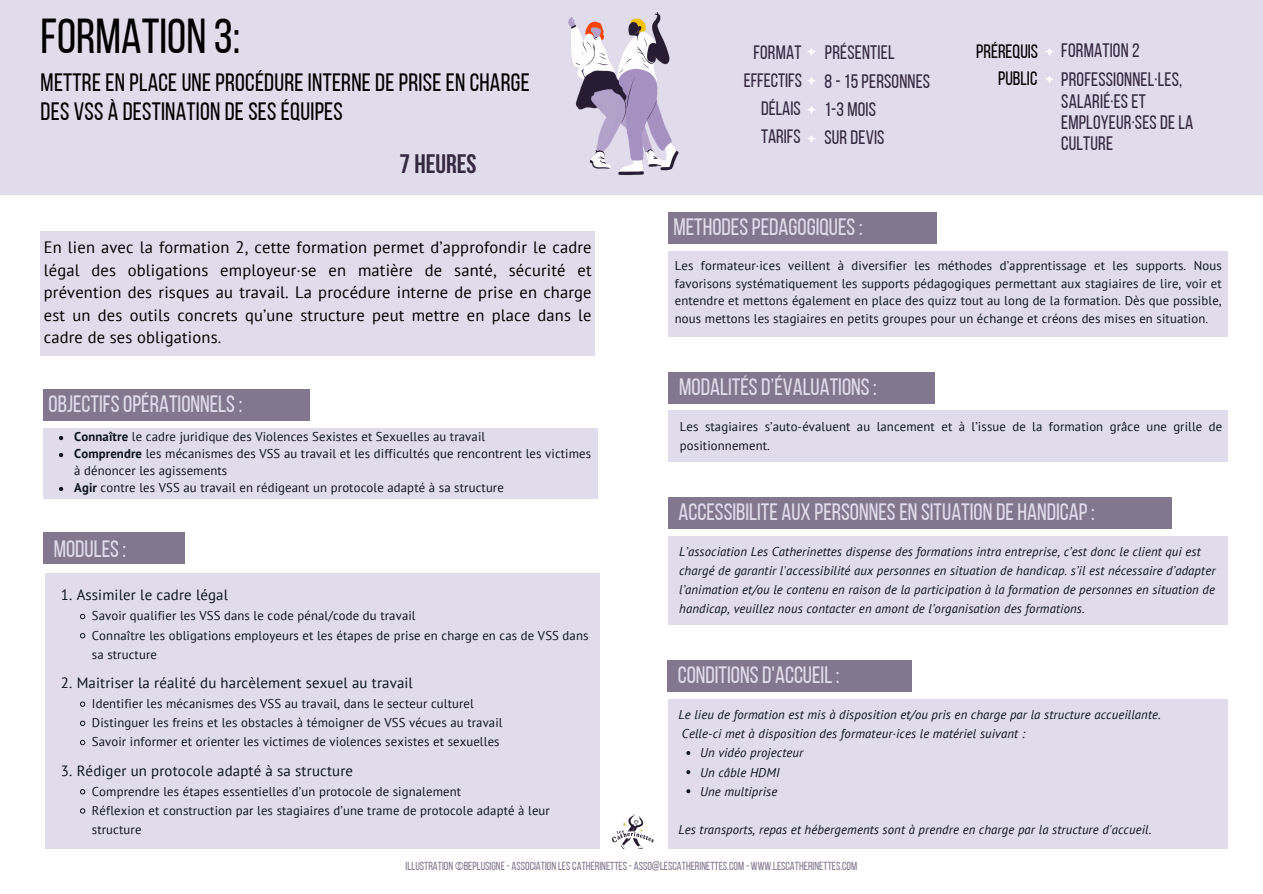
<style>
.page{position:relative;width:1263px;height:894px;background:#fff}
.page>*{position:absolute;margin:0;border:0;box-sizing:border-box;transform-origin:0 0}
.t1{font:48.9px "Bebas Neue";color:#000}
.t2{font:700 26.7px "Bebas Neue";color:#352942}
.t3{font:25.05px/29.2px "Bebas Neue";letter-spacing:.01em;color:#000}
.t4{font:23.55px "Bebas Neue";color:#e1dceb}
.t5{font:19.5px/21.3px "Bebas Neue";letter-spacing:.01em;color:#352942}
.t6{font:19.35px "Bebas Neue";color:#352942}
.t7{font:19.35px "Bebas Neue";color:#000}
.t8{font:16.5px/22.5px "PT Sans";letter-spacing:.01em;color:#000;text-align:justify}
.t9{font:14.85px "PT Sans";letter-spacing:.01em;color:#0b1320}
.t10{font:12.75px/17.5px "PT Sans";letter-spacing:.01em;color:#0b1320}
.t11{font:italic 12.75px/19px "PT Sans";letter-spacing:.01em;color:#0b1320}
.t12{font:11.7px "Bebas Neue";color:#83778f}
.s1{font-weight:700}
</style>
<div class="page">
<div style="left:0;top:0;width:1263px;height:194px;background:#e1dceb"></div>
<div style="left:41px;top:232px;width:554px;height:124px;background:#e1dceb"></div>
<img style="left:568px;top:13px;width:111px;height:162px">
<div style="left:43px;top:428px;width:555px;height:70px;background:#e1dceb"></div>
<div style="left:43px;top:389px;width:267px;height:32px;background:#83778f"></div>
<svg style="left:59px;top:436px;width:4px;height:4px"></svg>
<svg style="left:59px;top:452px;width:4px;height:5px"></svg>
<svg style="left:59px;top:486px;width:4px;height:5px"></svg>
<div style="left:45px;top:572px;width:554px;height:276px;background:#e1dceb"></div>
<div style="left:43px;top:532px;width:141px;height:31px;background:#83778f"></div>
<svg style="left:80px;top:613px;width:5px;height:6px"></svg>
<svg style="left:80px;top:633px;width:5px;height:5px"></svg>
<svg style="left:80px;top:701px;width:5px;height:5px"></svg>
<svg style="left:80px;top:720px;width:5px;height:5px"></svg>
<svg style="left:80px;top:739px;width:5px;height:6px"></svg>
<svg style="left:80px;top:789px;width:5px;height:5px"></svg>
<svg style="left:80px;top:808px;width:5px;height:5px"></svg>
<div style="left:668px;top:251px;width:559px;height:85px;background:#e1dceb"></div>
<div style="left:668px;top:212px;width:269px;height:31px;background:#83778f"></div>
<div style="left:669px;top:410px;width:559px;height:51px;background:#e1dceb"></div>
<div style="left:669px;top:372px;width:266px;height:31px;background:#83778f"></div>
<div style="left:668px;top:535px;width:559px;height:89px;background:#e1dceb"></div>
<div style="left:668px;top:497px;width:503px;height:31px;background:#83778f"></div>
<div style="left:668px;top:698px;width:559px;height:150px;background:#e1dceb"></div>
<div style="left:667px;top:660px;width:244px;height:31px;background:#83778f"></div>
<svg style="left:686px;top:751px;width:4px;height:3px"></svg>
<svg style="left:686px;top:789px;width:4px;height:4px"></svg>
<svg style="left:807px;top:48px;width:9px;height:8px"></svg>
<svg style="left:807px;top:77px;width:9px;height:8px"></svg>
<svg style="left:807px;top:106px;width:9px;height:8px"></svg>
<svg style="left:807px;top:135px;width:9px;height:8px"></svg>
<svg style="left:1045px;top:48px;width:9px;height:8px"></svg>
<svg style="left:1045px;top:75px;width:9px;height:9px"></svg>
<img style="left:613px;top:814px;width:40px;height:34px">
<h2 class="t1" style="left:41px;top:16px;width:201px">FORMATION 3:</h2>
<p class="t3" style="left:41px;top:70px;width:491px">METTRE EN PLACE UNE PROCÉDURE INTERNE DE PRISE EN CHARGE<br>DES VSS À DESTINATION DE SES ÉQUIPES</p>
<p class="t2" style="left:400px;top:153px;width:78px">7 HEURES</p>
<h1 class="t8" style="left:44px;top:236px;width:549px">En lien avec la formation 2, cette formation permet d’approfondir le cadre légal des obligations employeur·se en matière de santé, sécurité et prévention des risques au travail. La procédure interne de prise en charge est un des outils concrets qu’une structure peut mettre en place dans le cadre de ses obligations.</h1>
<h5 class="t4" style="left:49px;top:394px;width:195px">OBJECTIFSOPÉRATIONNELS:</h5>
<h5 class="t10" style="left:74px;top:427px;width:413px"><span class="s1">Connaître</span> le cadre juridique des Violences Sexistes et Sexuelles au travail</h5>
<p class="t10" style="left:74px;top:445px;width:518px;line-height:17px"><span class="s1">Comprendre</span> les mécanismes des VSS au travail et les difficultés que rencontrent les victimes à dénoncer les agissements</p>
<h5 class="t10" style="left:74px;top:478px;width:431px"><span class="s1">Agir</span> contre les VSS au travail en rédigeant un protocole adapté à sa structure</h5>
<p class="t4" style="left:54px;top:539px;width:74px">MODULES:</p>
<h5 class="t9" style="left:61px;top:585px;width:169px">1. Assimiler le cadre légal</h5>
<p class="t10" style="left:92px;top:606px;width:325px">Savoir qualifier les VSS dans le code pénal/code du travail</p>
<h5 class="t10" style="left:92px;top:625px;width:498px;line-height:19.2px">Connaître les obligations employeurs et les étapes de prise en charge en cas de VSS dans sa structure</h5>
<h5 class="t9" style="left:61px;top:672px;width:353px">2. Maitriser la réalité du harcèlement sexuel au travail</h5>
<p class="t10" style="left:92px;top:694px;width:383px">Identifier les mécanismes des VSS au travail, dans le secteur culturel</p>
<h5 class="t10" style="left:92px;top:713px;width:412px">Distinguer les freins et les obstacles à témoigner de VSS vécues au travail</h5>
<h5 class="t10" style="left:92px;top:732px;width:409px">Savoir informer et orienter les victimes de violences sexistes et sexuelles</h5>
<p class="t9" style="left:61px;top:760px;width:294px">3. Rédiger un protocole adapté à sa structure</p>
<h5 class="t10" style="left:92px;top:782px;width:371px">Comprendre les étapes essentielles d’un protocole de signalement</h5>
<h5 class="t10" style="left:92px;top:800px;width:460px;line-height:19.2px">Réflexion et construction par les stagiaires d’une trame de protocole adapté à leur structure</h5>
<p class="t6" style="left:753px;top:45px;width:49px">FORMAT</p>
<p class="t5" style="left:825px;top:44px;width:71px">PRÉSENTIEL</p>
<p class="t6" style="left:744px;top:73px;width:60px">EFFECTIFS</p>
<p class="t6" style="left:761px;top:101px;width:41px">DÉLAIS</p>
<p class="t5" style="left:824px;top:100px;width:53px">1-3 MOIS</p>
<p class="t6" style="left:761px;top:129px;width:41px">TARIFS</p>
<p class="t5" style="left:824px;top:128px;width:62px">SUR DEVIS</p>
<p class="t5" style="left:824px;top:72px;width:107px">8 - 15 PERSONNES</p>
<h6 class="t4" style="left:673px;top:217px;width:191px">METHODESPEDAGOGIQUES:</h6>
<p class="t7" style="left:976px;top:43px;width:63px">PRÉREQUIS</p>
<p class="t5" style="left:1061px;top:41px;width:80px">FORMATION 2</p>
<p class="t7" style="left:998px;top:71px;width:41px">PUBLIC</p>
<h5 class="t5" style="left:1061px;top:71px;width:134px">PROFESSIONNEL·LES,<br>SALARIÉ·ES ET<br>EMPLOYEUR·SES DE LA<br>CULTURE</h5>
<h5 class="t10" style="left:675px;top:256px;width:548px;text-align:justify">Les formateur·ices veillent à diversifier les méthodes d’apprentissage et les supports. Nous favorisons systématiquement les supports pédagogiques permettant aux stagiaires de lire, voir et entendre et mettons également en place des quizz tout au long de la formation. Dès que possible, nous mettons les stagiaires en petits groupes pour un échange et créons des mises en situation.</h5>
<p class="t4" style="left:679px;top:377px;width:199px">MODALITÉSD’ÉVALUATIONS:</p>
<h4 class="t10" style="left:680px;top:416px;width:544px;line-height:19px">Les stagiaires s’auto-évaluent au lancement et à l’issue de la formation grâce une grille de positionnement.</h4>
<p class="t4" style="left:678px;top:502px;width:418px">ACCESSIBILITE AUX PERSONNESEN SITUATION DE HANDICAP:</p>
<h4 class="t11" style="left:679px;top:541px;width:538px">L’association Les Catherinettes dispense des formations intra entreprise, c’est donc le client qui est chargé de garantir l'accessibilité aux personnes en situation de handicap. s’il est nécessaire d’adapter l’animation et/ou le contenu en raison de la participation à la formation de personnes en situation de handicap, veuillez nous contacter en amont de l’organisation des formations.</h4>
<h4 class="t4" style="left:678px;top:665px;width:163px">CONDITIONSD'ACCUEIL:</h4>
<h4 class="t11" style="left:678px;top:704px;width:484px">Le lieu de formation est mis à disposition et/ou pris en charge par la structure accueillante.</h4>
<p class="t11" style="left:682px;top:723px;width:345px">Celle-ci met à disposition des formateur·ices le matériel suivant :</p>
<p class="t11" style="left:700px;top:743px;width:105px">Un vidéo projecteur</p>
<p class="t11" style="left:700px;top:762px;width:81px">Un câble HDMI</p>
<h4 class="t11" style="left:700px;top:781px;width:79px">Une multiprise</h4>
<p class="t11" style="left:678px;top:819px;width:474px">Les transports, repas et hébergements sont à prendre en charge par la structure d'accueil.</p>
<p class="t12" style="left:406px;top:861px;width:453px">ILLUSTRATION ©BEPLUSIGNE- ASSOCIATION LESCATHERINETTES- ASSO@LESCATHERINETTES.COM - WWW.LESCATHERINETTES.COM</p>
</div>
